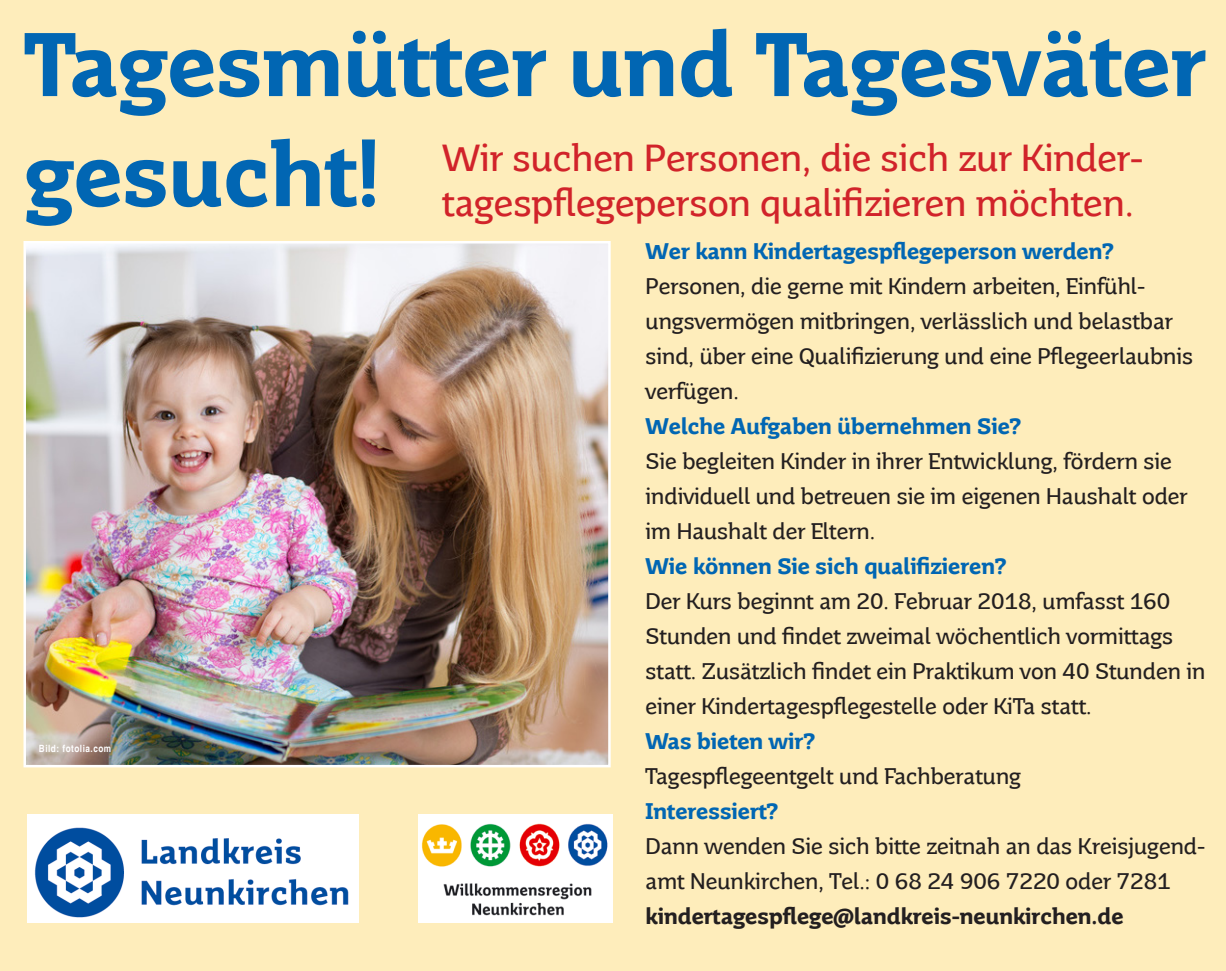
<style>
.page{position:relative;width:1226px;height:971px;background:#fff}
.page>*{position:absolute;margin:0;border:0;box-sizing:border-box;transform-origin:0 0}
.t1{font:700 90px "Saar";color:#0166b3}
.t2{font:37.5px "Saar";color:#d1232a}
.t3{font:22.5px/35px "Saar";color:#231f20}
.t4{font:700 22.5px "Saar";color:#0166b3}
.t5{font:700 22.5px "Saar";color:#231f20}
.t6{font:700 condensed 10px "Helvetica";letter-spacing:.05em;color:#fff}
</style>
<div class="page">
<div style="left:1px;top:1px;width:1224px;height:969px;background:#feedbb"></div>
<img style="left:26px;top:244px;width:582px;height:520px">
<div style="left:23px;top:241px;width:588px;height:526px;border:2px solid #fff"></div>
<img style="left:28px;top:814px;width:331px;height:108px">
<img style="left:418px;top:814px;width:195px;height:108px">
<p class="t1" style="left:25px;top:9px;width:1183px">Tagesmütter und Tagesväter</p>
<p class="t1" style="left:25px;top:119px;width:357px">gesucht!</p>
<p class="t2" style="left:442px;top:136px;width:703px">Wir suchen Personen, die sich zur Kinder-</p>
<p class="t2" style="left:442px;top:181px;width:693px">tagespflegeperson qualifizieren möchten.</p>
<p class="t4" style="left:646px;top:237px;width:469px">Wer kann Kindertagespflegeperson werden?</p>
<p class="t3" style="left:646px;top:268px;width:549px">Personen, die gerne mit Kindern arbeiten, Einfühl&shy;ungsvermögen mitbringen, verlässlich und belastbar sind, über eine Qualifizierung und eine Pflegeerlaubnis verfügen.</p>
<p class="t4" style="left:646px;top:412px;width:377px">Welche Aufgaben übernehmen Sie?</p>
<p class="t3" style="left:646px;top:443px;width:544px">Sie begleiten Kinder in ihrer Entwicklung, fördern sie individuell und betreuen sie im eigenen Haushalt oder im Haushalt der Eltern.</p>
<p class="t4" style="left:646px;top:552px;width:362px">Wie können Sie sich qualifizieren?</p>
<p class="t3" style="left:646px;top:583px;width:561px">Der Kurs beginnt am 20. Februar 2018, umfasst 160<br>Stunden und findet zweimal wöchentlich vormittags statt. Zusätzlich findet ein Praktikum von 40 Stunden in einer Kindertagespflegestelle oder KiTa statt.</p>
<p class="t4" style="left:646px;top:727px;width:171px">Was bieten wir?</p>
<p class="t3" style="left:646px;top:758px;width:377px">Tagespflegeentgelt und Fachberatung</p>
<p class="t4" style="left:646px;top:797px;width:134px">Interessiert?</p>
<p class="t3" style="left:646px;top:828px;width:561px">Dann wenden Sie sich bitte zeitnah an das Kreisjugend&shy;amt Neunkirchen, Tel.: 0 68 24 906 7220 oder 7281</p>
<p class="t5" style="left:646px;top:902px;width:480px">kindertagespflege@landkreis-neunkirchen.de</p>
<p class="t6" style="left:39px;top:742px;width:74px">Bild: fotolia.com</p>
</div>
